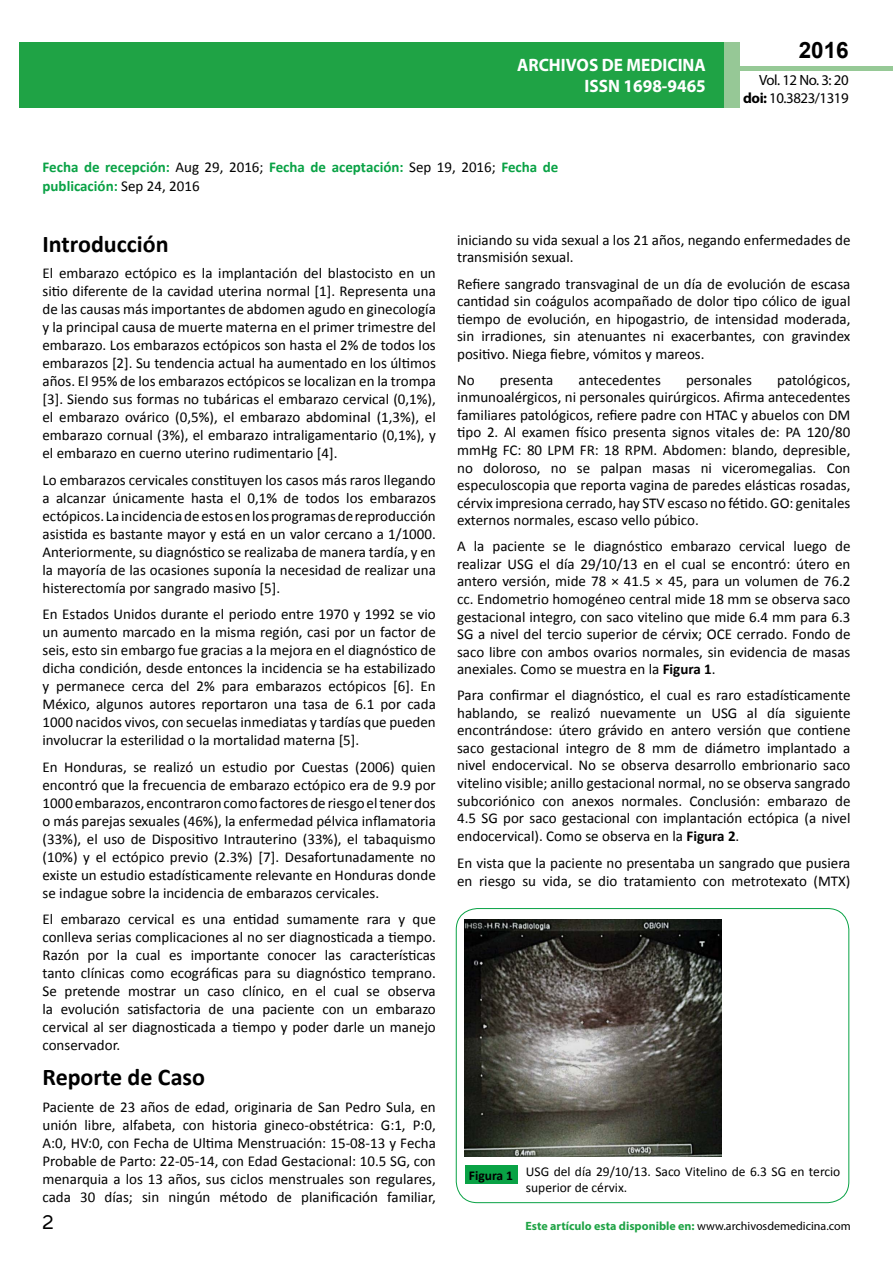
<style>
.page{position:relative;width:893px;height:1263px;background:#fff}
.page>*{position:absolute;margin:0;border:0;box-sizing:border-box;transform-origin:0 0}
.t1{font:25.5px "Tunga";color:#000}
.t2{font:700 24px "Calibri";color:#000}
.t3{font:700 22.5px "Arial";color:#000}
.t4{font:700 18px/21.6px "Myriad Pro";color:#fff;text-align:right;scale:.96 1}
.t5{font:15px/18px "Calibri";color:#000;text-align:justify}
.t6{font:700 15px/18.8px "Calibri";color:#09a245}
.t7{font:14.85px/17.9px "Myriad Pro";letter-spacing:-.03em;color:#000;text-align:right}
.t8{font:13.5px/16.2px "Calibri";color:#000}
.t9{font:700 12px "Myriad Pro";color:#1fa345}
.s1{font-weight:400;color:#000}
.s2{font-weight:700}
.s3{color:#1da34a}
</style>
<div class="page">
<div style="left:722px;top:66px;width:171px;height:5px;background:#96c996"></div>
<div style="left:19px;top:42px;width:706px;height:66px;background:#1fa345"></div>
<div style="left:725px;top:42px;width:15px;height:66px;background:#96c896"></div>
<div style="left:456px;top:908px;width:393px;height:295px;border:1px solid #09a245;border-radius:21px"></div>
<div style="left:465px;top:1165px;width:52px;height:19px;background:#09a245"></div>
<img style="left:465px;top:919px;width:256px;height:238px">
<p class="t4" style="left:517px;top:53px;width:198px">ARCHIVOS DE MEDICINA<br>ISSN 1698-9465</p>
<p class="t6" style="left:43px;top:158px;width:517px">Fecha de recepción: <span class="s1">Aug 29, 2016;</span> Fecha de aceptación: <span class="s1">Sep 19, 2016;</span> Fecha de publicación: <span class="s1">Sep 24, 2016</span></p>
<h3 class="t3" style="left:799px;top:35px;width:52px">2016</h3>
<p class="t7" style="left:743px;top:71px;width:107px">Vol. 12 No. 3: 20 <span class="s2">doi:</span> 10.3823/1319</p>
<h2 class="t2" style="left:43px;top:228px;width:128px">Introducción</h2>
<p class="t5" style="left:43px;top:264px;width:395px">El embarazo ectópico es la implantación del blastocisto en un sitio diferente de la cavidad uterina normal [1]. Representa una de las causas más importantes de abdomen agudo en ginecología y la principal causa de muerte materna en el primer trimestre del embarazo. Los embarazos ectópicos son hasta el 2% de todos los embarazos [2]. Su tendencia actual ha aumentado en los últimos años. El 95% de los embarazos ectópicos se localizan en la trompa [3]. Siendo sus formas no tubáricas el embarazo cervical (0,1%), el embarazo ovárico (0,5%), el embarazo abdominal (1,3%), el embarazo cornual (3%), el embarazo intraligamentario (0,1%), y el embarazo en cuerno uterino rudimentario [4].</p>
<p class="t5" style="left:43px;top:471px;width:395px">Lo embarazos cervicales constituyen los casos más raros llegando a alcanzar únicamente hasta el 0,1% de todos los embarazos ectópicos. La incidencia de estos en los programas de reproducción asistida es bastante mayor y está en un valor cercano a 1/1000.<br>Anteriormente, su diagnóstico se realizaba de manera tardía, y en la mayoría de las ocasiones suponía la necesidad de realizar una histerectomía por sangrado masivo [5].</p>
<p class="t5" style="left:43px;top:605px;width:395px">En Estados Unidos durante el periodo entre 1970 y 1992 se vio un aumento marcado en la misma región, casi por un factor de seis, esto sin embargo fue gracias a la mejora en el diagnóstico de dicha condición, desde entonces la incidencia se ha estabilizado y permanece cerca del 2% para embarazos ectópicos [6]. En México, algunos autores reportaron una tasa de 6.1 por cada 1000 nacidos vivos, con secuelas inmediatas y tardías que pueden involucrar la esterilidad o la mortalidad materna [5].</p>
<p class="t5" style="left:43px;top:758px;width:395px">En Honduras, se realizó un estudio por Cuestas (2006) quien encontró que la frecuencia de embarazo ectópico era de 9.9 por 1000 embarazos, encontraron como factores de riesgo el tener dos o más parejas sexuales (46%), la enfermedad pélvica inflamatoria (33%), el uso de Dispositivo Intrauterino (33%), el tabaquismo (10%) y el ectópico previo (2.3%) [7]. Desafortunadamente no existe un estudio estadísticamente relevante en Honduras donde se indague sobre la incidencia de embarazos cervicales.</p>
<p class="t5" style="left:43px;top:910px;width:395px">El embarazo cervical es una entidad sumamente rara y que conlleva serias complicaciones al no ser diagnosticada a tiempo.<br>Razón por la cual es importante conocer las características tanto clínicas como ecográficas para su diagnóstico temprano.<br>Se pretende mostrar un caso clínico, en el cual se observa la evolución satisfactoria de una paciente con un embarazo cervical al ser diagnosticada a tiempo y poder darle un manejo conservador.</p>
<h2 class="t2" style="left:43px;top:1062px;width:164px">Reporte de Caso</h2>
<p class="t5" style="left:43px;top:1098px;width:395px">Paciente de 23 años de edad, originaria de San Pedro Sula, en unión libre, alfabeta, con historia gineco-obstétrica: G:1, P:0, A:0, HV:0, con Fecha de Ultima Menstruación: 15-08-13 y Fecha Probable de Parto: 22-05-14, con Edad Gestacional: 10.5 SG, con menarquia a los 13 años, sus ciclos menstruales son regulares, cada 30 días; sin ningún método de planificación familiar,</p>
<p class="t5" style="left:457px;top:231px;width:395px;line-height:17.5px">iniciando su vida sexual a los 21 años, negando enfermedades de transmisión sexual.</p>
<p class="t5" style="left:457px;top:275px;width:395px;line-height:17.5px">Refiere sangrado transvaginal de un día de evolución de escasa cantidad sin coágulos acompañado de dolor tipo cólico de igual tiempo de evolución, en hipogastrio, de intensidad moderada, sin irradiones, sin atenuantes ni exacerbantes, con gravindex positivo. Niega fiebre, vómitos y mareos.</p>
<p class="t5" style="left:457px;top:371px;width:19px">No</p>
<p class="t5" style="left:500px;top:371px;width:55px">presenta</p>
<p class="t5" style="left:578px;top:371px;width:84px">antecedentes</p>
<p class="t5" style="left:686px;top:371px;width:67px">personales</p>
<p class="t5" style="left:457px;top:371px;width:395px;line-height:17.5px;text-indent:320px">patológicos, inmunoalérgicos, ni personales quirúrgicos. Afirma antecedentes familiares patológicos, refiere padre con HTAC y abuelos con DM tipo 2. Al examen físico presenta signos vitales de: PA 120/80 mmHg FC: 80 LPM FR: 18 RPM. Abdomen: blando, depresible, no doloroso, no se palpan masas ni viceromegalias. Con especuloscopia que reporta vagina de paredes elásticas rosadas, cérvix impresiona cerrado, hay STV escaso no fétido. GO: genitales externos normales, escaso vello púbico.</p>
<p class="t5" style="left:457px;top:538px;width:395px;line-height:17.5px">A la paciente se le diagnóstico embarazo cervical luego de realizar USG el día 29/10/13 en el cual se encontró: útero en antero versión, mide 78 × 41.5 × 45, para un volumen de 76.2 cc. Endometrio homogéneo central mide 18 mm se observa saco gestacional integro, con saco vitelino que mide 6.4 mm para 6.3<br>SG a nivel del tercio superior de cérvix; OCE cerrado. Fondo de saco libre con ambos ovarios normales, sin evidencia de masas anexiales. Como se muestra en la <span class="s2">Figura 1</span>.</p>
<p class="t5" style="left:457px;top:686px;width:395px;line-height:17.5px">Para confirmar el diagnóstico, el cual es raro estadísticamente hablando, se realizó nuevamente un USG al día siguiente encontrándose: útero grávido en antero versión que contiene saco gestacional integro de 8 mm de diámetro implantado a nivel endocervical. No se observa desarrollo embrionario saco vitelino visible; anillo gestacional normal, no se observa sangrado subcoriónico con anexos normales. Conclusión: embarazo de 4.5 SG por saco gestacional con implantación ectópica (a nivel endocervical). Como se observa en la <span class="s2">Figura 2</span>.</p>
<p class="t5" style="left:457px;top:853px;width:395px;line-height:18.5px">En vista que la paciente no presentaba un sangrado que pusiera en riesgo su vida, se dio tratamiento con metrotexato (MTX)</p>
<p class="t8" style="left:526px;top:1163px;width:316px;text-indent:-57px"><span class="s2">Figura 1</span> USG del día 29/10/13. Saco Vitelino de 6.3 SG en tercio superior de cérvix.</p>
<h1 class="t1" style="left:42px;top:1205px;width:13px">2</h1>
<p class="t9" style="left:525px;top:1218px;width:327px">Este artículo esta disp<span class="s3">oni</span>ble en: <span class="s1">www.archivosdemedicina.com</span></p>
</div>
